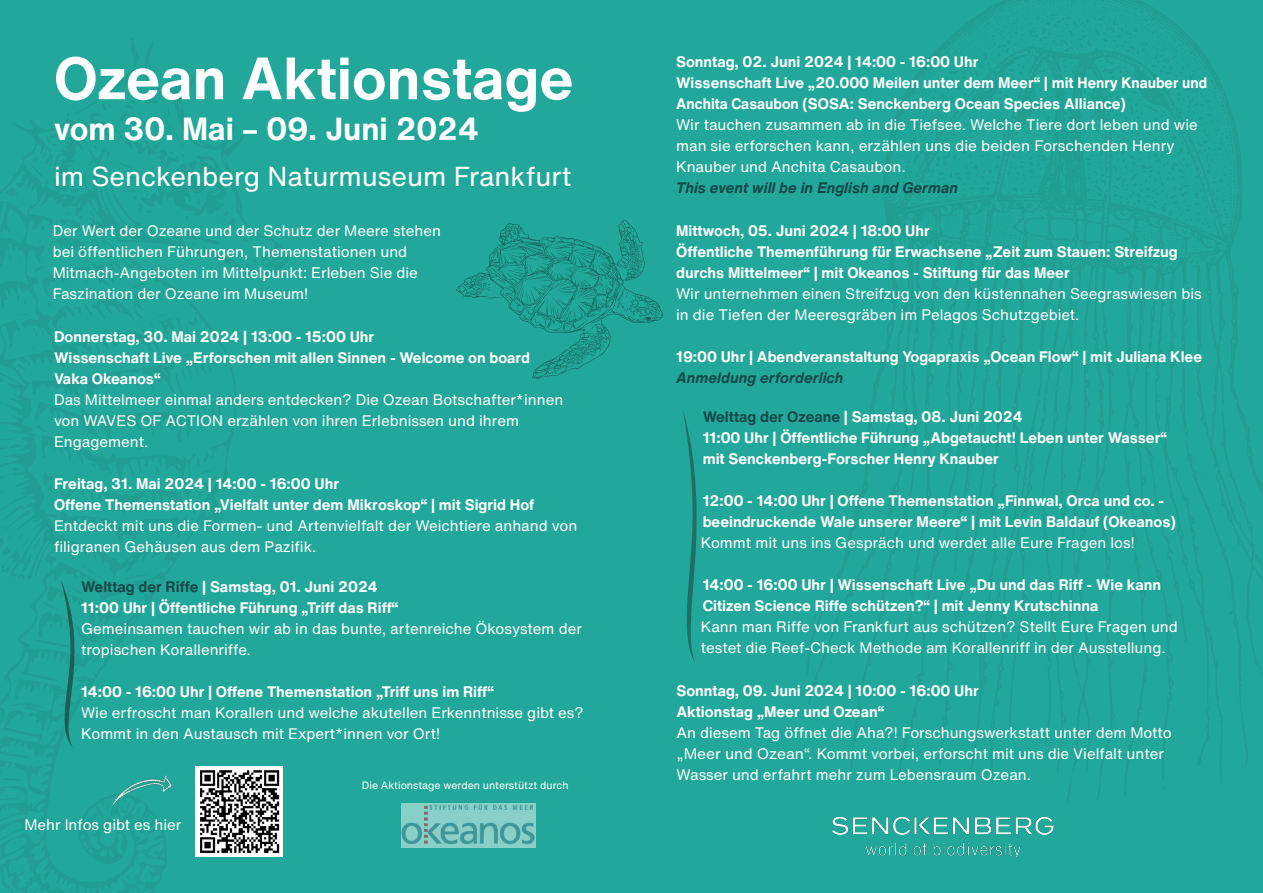
<style>
.page{position:relative;width:1263px;height:893px;background:#22a89a}
.page>*{position:absolute;margin:0;border:0;box-sizing:border-box;transform-origin:0 0}
.t1{font:700 58.5px "Helvetica Now Text";color:#fff}
.t2{font:700 31.5px "Helvetica Now Text";color:#fff}
.t3{font:27px "Helvetica Now Text";color:#fff}
.t4{font:15px/21px "Helvetica Now Text";color:#fff}
.t5{font:700 15px/21px "Helvetica Now Text";color:#fff}
.t6{font:italic 700 15px "Helvetica Now Text";color:#134748}
.t7{font:italic 700 15px "Helvetica Now Text";color:#154849}
.t8{font:10.5px "Helvetica Now Text";color:#fff}
.s1{font-weight:700}
.s2{color:#154849}
</style>
<div class="page">
<img style="left:401px;top:804px;width:134px;height:43px">
<svg style="left:456px;top:220px;width:207px;height:159px"></svg>
<img style="left:112px;top:775px;width:60px;height:32px">
<img style="left:196px;top:766px;width:87px;height:90px">
<img style="left:832px;top:817px;width:222px;height:39px">
<svg style="left:61px;top:580px;width:14px;height:167px"></svg>
<svg style="left:683px;top:411px;width:14px;height:250px"></svg>
<p class="t1" style="left:54px;top:39px;width:521px">Ozean Aktionstage</p>
<p class="t2" style="left:54px;top:108px;width:426px">vom 30. Mai – 09. Juni 2024</p>
<p class="t3" style="left:54px;top:158px;width:519px">im Senckenberg Naturmuseum Frankfurt</p>
<p class="t4" style="left:53px;top:220px;width:390px">Der Wert der Ozeane und der Schutz der Meere stehen</p>
<p class="t4" style="left:53px;top:241px;width:356px">bei öffentlichen Führungen, Themenstationen und</p>
<p class="t4" style="left:53px;top:262px;width:367px">Mitmach-Angeboten im Mittelpunkt: Erleben Sie die</p>
<p class="t4" style="left:53px;top:283px;width:257px">Faszination der Ozeane im Museum!</p>
<p class="t5" style="left:54px;top:326px;width:322px">Donnerstag, 30. Mai 2024 | 13:00 - 15:00 Uhr</p>
<p class="t5" style="left:54px;top:347px;width:478px">Wissenschaft Live „Erforschen mit allen Sinnen - Welcome on board</p>
<p class="t5" style="left:54px;top:368px;width:108px">Vaka Okeanos“</p>
<p class="t4" style="left:54px;top:389px;width:511px">Das Mittelmeer einmal anders entdecken? Die Ozean Botschafter*innen von WAVES OF ACTION erzählen von ihren Erlebnissen und ihrem</p>
<p class="t4" style="left:54px;top:431px;width:96px">Engagement.</p>
<p class="t5" style="left:54px;top:474px;width:286px">Freitag, 31. Mai 2024 | 14:00 - 16:00 Uhr</p>
<p class="t4" style="left:54px;top:494px;width:525px"><span class="s1">Offene Themenstation „Vielfalt unter dem Mikroskop“ | mit Sigrid Hof<br></span>Entdeckt mit uns die Formen- und Artenvielfalt der Weichtiere anhand von filigranen Gehäusen aus dem Pazifik.</p>
<p class="t5" style="left:81px;top:576px;width:298px"><span class="s2">Welttag der Riffe</span> | Samstag, 01. Juni 2024</p>
<p class="t4" style="left:81px;top:597px;width:502px"><span class="s1">11:00 Uhr | Öffentliche Führung „Triff das Riff“<br></span>Gemeinsamen tauchen wir ab in das bunte, artenreiche Ökosystem der tropischen Korallenriffe.</p>
<p class="t5" style="left:81px;top:681px;width:414px">14:00 - 16:00 Uhr | Offene Themenstation „Triff uns im Riff“</p>
<p class="t4" style="left:81px;top:702px;width:504px">Wie erfroscht man Korallen und welche akutellen Erkenntnisse gibt es?<br>Kommt in den Austausch mit Expert*innen vor Ort!</p>
<p class="t4" style="left:24px;top:814px;width:159px">Mehr Infos gibt es hier</p>
<p class="t8" style="left:362px;top:778px;width:208px">Die Aktionstage werden unterstützt durch</p>
<p class="t5" style="left:676px;top:51px;width:304px">Sonntag, 02. Juni 2024 | 14:00 - 16:00 Uhr</p>
<p class="t5" style="left:676px;top:72px;width:533px">Wissenschaft Live „20.000 Meilen unter dem Meer“ | mit Henry Knauber und<br>Anchita Casaubon (SOSA: Senckenberg Ocean Species Alliance)</p>
<p class="t4" style="left:676px;top:114px;width:523px">Wir tauchen zusammen ab in die Tiefsee. Welche Tiere dort leben und wie man sie erforschen kann, erzählen uns die beiden Forschenden Henry<br>Knauber und Anchita Casaubon.</p>
<p class="t6" style="left:676px;top:178px;width:284px">This event will be in English and German</p>
<p class="t5" style="left:676px;top:220px;width:255px">Mittwoch, 05. Juni 2024 | 18:00 Uhr</p>
<p class="t5" style="left:676px;top:241px;width:503px">Öffentliche Themenführung für Erwachsene „Zeit zum Stauen: Streifzug durchs Mittelmeer“ | mit Okeanos - Stiftung für das Meer</p>
<p class="t4" style="left:676px;top:283px;width:527px">Wir unternehmen einen Streifzug von den küstennahen Seegraswiesen bis in die Tiefen der Meeresgräben im Pelagos Schutzgebiet.</p>
<p class="t5" style="left:676px;top:346px;width:527px">19:00 Uhr | Abendveranstaltung Yogapraxis „Ocean Flow“ | mit Juliana Klee</p>
<p class="t7" style="left:676px;top:367px;width:169px">Anmeldung erforderlich</p>
<p class="t5" style="left:703px;top:406px;width:321px"><span class="s2">Welttag der Ozeane</span> | Samstag, 08. Juni 2024</p>
<p class="t5" style="left:703px;top:427px;width:466px">11:00 Uhr | Öffentliche Führung „Abgetaucht! Leben unter Wasser“</p>
<p class="t5" style="left:703px;top:448px;width:298px">mit Senckenberg-Forscher Henry Knauber</p>
<p class="t5" style="left:703px;top:490px;width:475px">12:00 - 14:00 Uhr | Offene Themenstation „Finnwal, Orca und co. - beeindruckende Wale unserer Meere“ | mit Levin Baldauf (Okeanos)</p>
<p class="t4" style="left:701px;top:532px;width:436px">Kommt mit uns ins Gespräch und werdet alle Eure Fragen los!</p>
<p class="t5" style="left:703px;top:574px;width:460px">14:00 - 16:00 Uhr | Wissenschaft Live „Du und das Riff - Wie kann<br>Citizen Science Riffe schützen?“ | mit Jenny Krutschinna</p>
<p class="t4" style="left:701px;top:616px;width:479px">Kann man Riffe von Frankfurt aus schützen? Stellt Eure Fragen und testet die Reef-Check Methode am Korallenriff in der Ausstellung.</p>
<p class="t5" style="left:676px;top:680px;width:304px">Sonntag, 09. Juni 2024 | 10:00 - 16:00 Uhr</p>
<p class="t5" style="left:676px;top:701px;width:209px">Aktionstag „Meer und Ozean“</p>
<p class="t4" style="left:676px;top:722px;width:497px">An diesem Tag öffnet die Aha?! Forschungswerkstatt unter dem Motto „Meer und Ozean“. Kommt vorbei, erforscht mit uns die Vielfalt unter</p>
<p class="t4" style="left:676px;top:764px;width:356px">Wasser und erfahrt mehr zum Lebensraum Ozean.</p>
</div>
